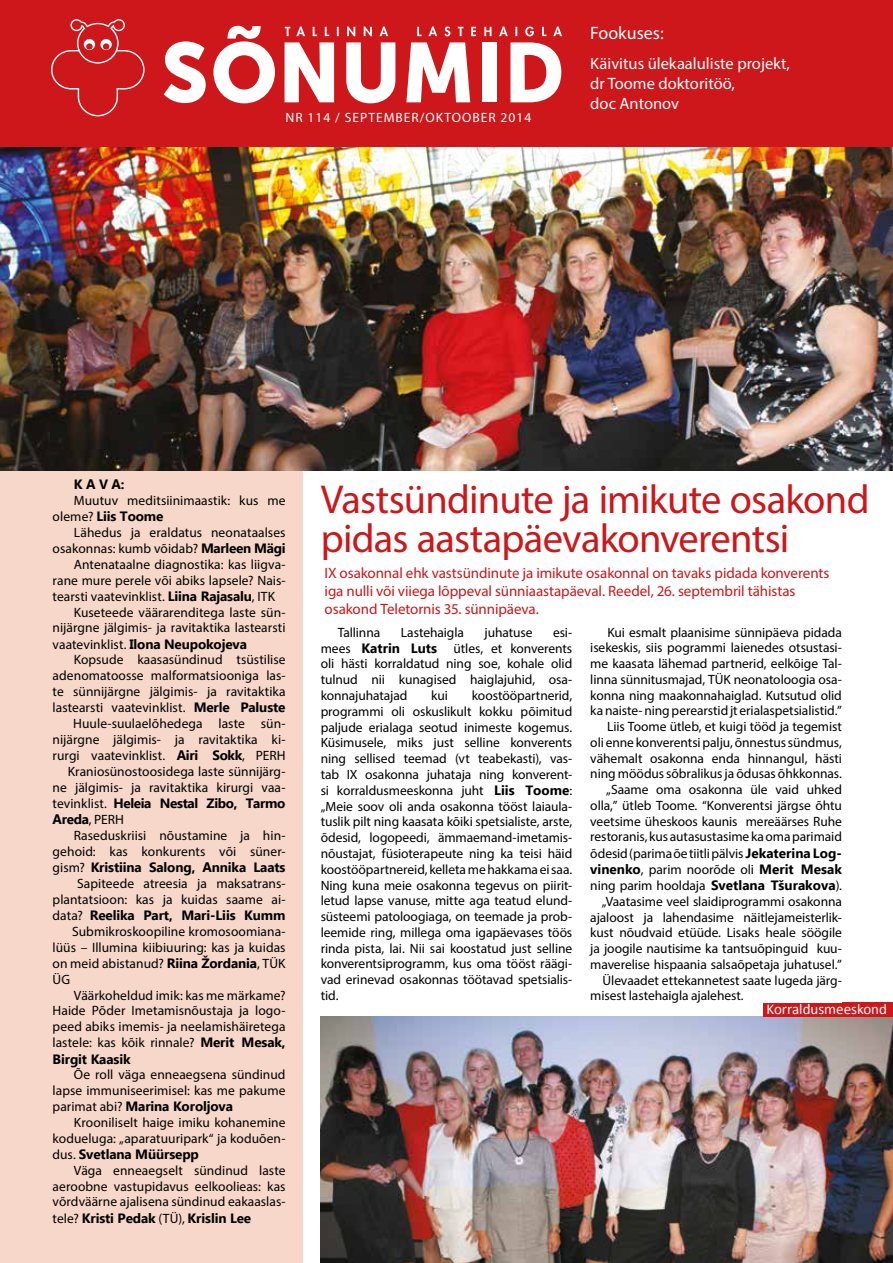
<style>
.page{position:relative;width:893px;height:1263px;background:#fff}
.page>*{position:absolute;margin:0;border:0;box-sizing:border-box;transform-origin:0 0}
.t1{font:40.5px/39px "Myriad Pro";letter-spacing:-.02em;color:#cd171a}
.t2{font:18px "Myriad Pro";color:#fff}
.t3{font:16.5px/20.2px "Myriad Pro";color:#fff}
.t4{font:15px/18px "Myriad Pro";letter-spacing:-.005em;color:#cd171a}
.t5{font:15px "Calibri";color:#fff}
.t6{font:13.5px/15.8px "Myriad Pro";color:#000;text-align:right}
.t7{font:700 13.5px/16.2px "Ebrima";letter-spacing:-.01em;color:#000}
.t8{font:13.5px "Myriad Pro";letter-spacing:.075em;color:#fff}
.s1{font-family:"Myriad Pro";font-weight:400}
.s2{font-family:"Ebrima";font-weight:700}
</style>
<div class="page">
<img style="left:321px;top:1016px;width:572px;height:247px">
<div style="left:763px;top:1002px;width:130px;height:14px;background:#cd171a"></div>
<div style="left:0;top:463px;width:303px;height:800px;background:#f6d7ca"></div>
<div style="left:0;top:0;width:893px;height:148px;background:#cd171a"></div>
<svg style="left:51px;top:19px;width:94px;height:97px"></svg>
<div style="left:84px;top:39px;width:11px;height:11px;background:#fff;border-radius:50%"></div>
<svg style="left:86px;top:43px;width:7px;height:7px"></svg>
<svg style="left:100px;top:39px;width:12px;height:11px"></svg>
<div style="left:103px;top:43px;width:6px;height:7px;background:#cd171a;border-radius:50%"></div>
<svg style="left:285px;top:27px;width:277px;height:9px"></svg>
<svg style="left:164px;top:41px;width:42px;height:62px"></svg>
<svg style="left:213px;top:26px;width:62px;height:77px"></svg>
<svg style="left:285px;top:42px;width:49px;height:60px"></svg>
<svg style="left:346px;top:42px;width:49px;height:61px"></svg>
<svg style="left:406px;top:42px;width:64px;height:60px"></svg>
<div style="left:482px;top:42px;width:15px;height:60px;background:#fff"></div>
<svg style="left:510px;top:42px;width:51px;height:60px"></svg>
<img style="left:0;top:148px;width:893px;height:322px">
<p class="t8" style="left:286px;top:109px;width:247px">NR 114 / SEPTEMBER/OKTOOBER 2014</p>
<h2 class="t2" style="left:590px;top:22px;width:75px">Fookuses:</h2>
<p class="t3" style="left:590px;top:53px;width:201px">Käivitus ülekaaluliste projekt, dr Toome doktoritöö,<br>doc Antonov</p>
<p class="t7" style="left:74px;top:477px;width:52px">K A V A:</p>
<p class="t6" style="left:74px;top:492px;width:213px">Muutuv meditsiinimaastik: kus me</p>
<p class="t7" style="left:53px;top:509px;width:112px"><span class="s1">oleme?</span> Liis Toome</p>
<p class="t6" style="left:74px;top:524px;width:213px">Lähedus ja eraldatus neonataalses</p>
<p class="t6" style="left:53px;top:540px;width:234px">osakonnas: kumb võidab? <span class="s2">Marleen Mägi</span></p>
<p class="t6" style="left:74px;top:556px;width:213px">Antenataalne diagnostika: kas liigva-</p>
<p class="t6" style="left:53px;top:572px;width:234px">rane mure perele või abiks lapsele? Nais-</p>
<p class="t6" style="left:53px;top:588px;width:224px">tearsti vaatevinklist. <span class="s2">Liina Rajasalu</span>, ITK</p>
<p class="t6" style="left:74px;top:604px;width:213px">Kuseteede väärarenditega laste sün-</p>
<p class="t6" style="left:53px;top:620px;width:234px">nijärgne jälgimis- ja ravitaktika lastearsti</p>
<p class="t7" style="left:53px;top:636px;width:196px"><span class="s1">vaatevinklist.</span> Ilona Neupokojeva</p>
<p class="t6" style="left:53px;top:652px;width:234px">Kopsude kaasasündinud tsüstilise adenomatoosse malformatsiooniga las&shy;te sünnijärgne jälgimis- ja ravitaktika lastearsti vaatevinklist. <span class="s2">Merle Paluste </span>Huule-suulaelõhedega laste sün&shy;nijärgne jälgimis- ja ravitaktika ki&shy;rurgi vaatevinklist. <span class="s2">Airi Sokk</span>, PERH Kraniosünostoosidega laste sünnijärg&shy;ne jälgimis- ja ravitaktika kirurgi vaa-</p>
<p class="t7" style="left:53px;top:796px;width:234px"><span class="s1">tevinklist.</span> Heleia Nestal Zibo, Tarmo<br>Areda<span class="s1">, PERH</span></p>
<p class="t6" style="left:53px;top:827px;width:234px">Raseduskriisi nõustamine ja hin&shy;gehoid: kas konkurents või süner-</p>
<p class="t7" style="left:53px;top:860px;width:234px"><span class="s1">gism?</span> Kristiina Salong, Annika Laats</p>
<p class="t6" style="left:53px;top:875px;width:234px">Sapiteede atreesia ja maksatrans&shy;plantatsioon: kas ja kuidas saame ai-</p>
<p class="t7" style="left:53px;top:908px;width:234px"><span class="s1">data?</span> Reelika Part, Mari-Liis Kumm</p>
<p class="t6" style="left:53px;top:923px;width:234px;text-align:justify;text-indent:20px">Submikroskoopiline kromosoomiana&shy;lüüs – Illumina kiibiuuring: kas ja kuidas on meid abistanud? <span class="s2">Riina Žordania</span>, TÜK ÜG</p>
<p class="t6" style="left:53px;top:987px;width:234px;text-align:justify;text-indent:21px">Väärkoheldud imik: kas me märkame?<br>Haide Põder Imetamisnõustaja ja logo&shy;peed abiks imemis- ja neelamishäiretega lastele: kas kõik rinnale? <span class="s2">Merit Mesak,</span></p>
<p class="t7" style="left:53px;top:1051px;width:80px">Birgit Kaasik</p>
<p class="t6" style="left:53px;top:1067px;width:234px">Õe roll väga enneaegsena sündinud lapse immuniseerimisel: kas me pakume</p>
<p class="t7" style="left:53px;top:1099px;width:182px"><span class="s1">parimat abi?</span> Marina Koroljova</p>
<p class="t6" style="left:53px;top:1114px;width:234px">Krooniliselt haige imiku kohanemine kodueluga: „aparatuuripark“ ja koduõen-</p>
<p class="t7" style="left:53px;top:1147px;width:148px"><span class="s1">dus.</span> Svetlana Müürsepp</p>
<p class="t6" style="left:53px;top:1162px;width:234px;text-align:justify;text-indent:21px">Väga enneaegselt sündinud laste aeroobne vastupidavus eelkoolieas: kas võrdväärne ajalisena sündinud eakaaslas-</p>
<p class="t7" style="left:53px;top:1210px;width:200px"><span class="s1">tele?</span> Kristi Pedak <span class="s1">(TÜ),</span> Krislin Lee</p>
<h1 class="t1" style="left:321px;top:479px;width:550px">Vastsündinute ja imikute osakond pidas aastapäevakonverentsi</h1>
<p class="t4" style="left:325px;top:564px;width:506px">IX osakonnal ehk vastsündinute ja imikute osakonnal on tavaks pidada konverents iga nulli või viiega lõppeval sünniaastapäeval. Reedel, 26. septembril tähistas osakond Teletornis 35. sünnipäeva.</p>
<p class="t6" style="left:338px;top:624px;width:44px">Tallinna</p>
<p class="t6" style="left:401px;top:624px;width:65px">Lastehaigla</p>
<p class="t6" style="left:484px;top:624px;width:49px">juhatuse</p>
<p class="t6" style="left:321px;top:624px;width:253px;text-align:justify;text-indent:232px">esi&shy;mees <span class="s2">Katrin Luts</span> ütles, et konverents oli hästi korraldatud ning soe, kohale olid tulnud nii kunagised haiglajuhid, osa&shy;konnajuhatajad</p>
<p class="t6" style="left:321px;top:687px;width:253px;text-align:justify;text-indent:151px">koostööpartnerid, programmi oli oskuslikult kokku põimitud paljude erialaga seotud inimeste kogemus.<br>Küsimusele, miks just selline konverents ning sellised teemad (vt teabekasti), vas&shy;tab IX osakonna juhataja ning konverent&shy;si korraldusmeeskonna juht <span class="s2">Liis Toome</span>: „Meie soov oli anda osakonna tööst laiaula&shy;tuslik pilt ning kaasata kõiki spetsialiste, arste, õdesid, logopeedi, ämmaemand-imetamis&shy;nõustajat, füsioterapeute ning ka teisi häid koostööpartnereid, kelleta me hakkama ei saa.<br>Ning kuna meie osakonna tegevus on piirit&shy;letud lapse vanuse, mitte aga teatud elund&shy;süsteemi patoloogiaga, on teemade ja prob&shy;leemide ring, millega oma igapäevases töös rinda pista, lai. Nii sai koostatud just selline konverentsiprogramm, kus oma tööst räägi&shy;vad erinevad osakonnas töötavad spetsialis&shy;tid.</p>
<p class="t6" style="left:431px;top:687px;width:18px">kui</p>
<p class="t6" style="left:590px;top:624px;width:253px">Kui esmalt plaanisime sünnipäeva pidada isekeskis, siis pogrammi laienedes otsustasi&shy;me kaasata lähemad partnerid, eelkõige Tal&shy;linna sünnitusmajad, TÜK neonatoloogia osa&shy;konna ning maakonnahaiglad. Kutsutud olid ka naiste- ning perearstid jt erialaspetsialistid.” Liis Toome ütleb, et kuigi tööd ja tegemist oli enne konverentsi palju, õnnestus sündmus, vähemalt osakonna enda hinnangul, hästi ning möödus sõbralikus ja õdusas õhkkonnas. „Saame oma osakonna üle vaid uhked olla,” ütleb Toome. “Konverentsi järgse õhtu veetsime üheskoos kaunis mereäärses Ruhe restoranis, kus autasustasime ka oma parimaid õdesid (parima õe tiitli pälvis <span class="s2">Jekaterina Log-</span></p>
<p class="t7" style="left:590px;top:862px;width:253px">vinenko<span class="s1">, parim noorõde oli</span> Merit Mesak</p>
<p class="t6" style="left:590px;top:877px;width:253px">ning parim hooldaja <span class="s2">Svetlana Tšurakova</span>).</p>
<p class="t6" style="left:602px;top:893px;width:242px">„Vaatasime veel slaidiprogrammi osakonna</p>
<p class="t6" style="left:590px;top:909px;width:253px">ajaloost ja lahendasime näitlejameisterlik-</p>
<p class="t6" style="left:590px;top:925px;width:253px">kust nõudvaid etüüde. Lisaks heale söögile</p>
<p class="t6" style="left:590px;top:940px;width:253px">ja joogile nautisime ka tantsuõpinguid kuu-</p>
<p class="t6" style="left:590px;top:956px;width:253px">maverelise hispaania salsaõpetaja juhatusel.”</p>
<p class="t6" style="left:603px;top:972px;width:241px">Ülevaadet ettekannetest saate lugeda järg-</p>
<p class="t6" style="left:590px;top:988px;width:155px">misest lastehaigla ajalehest.</p>
<p class="t5" style="left:766px;top:999px;width:122px">Korraldusmeeskond</p>
</div>
